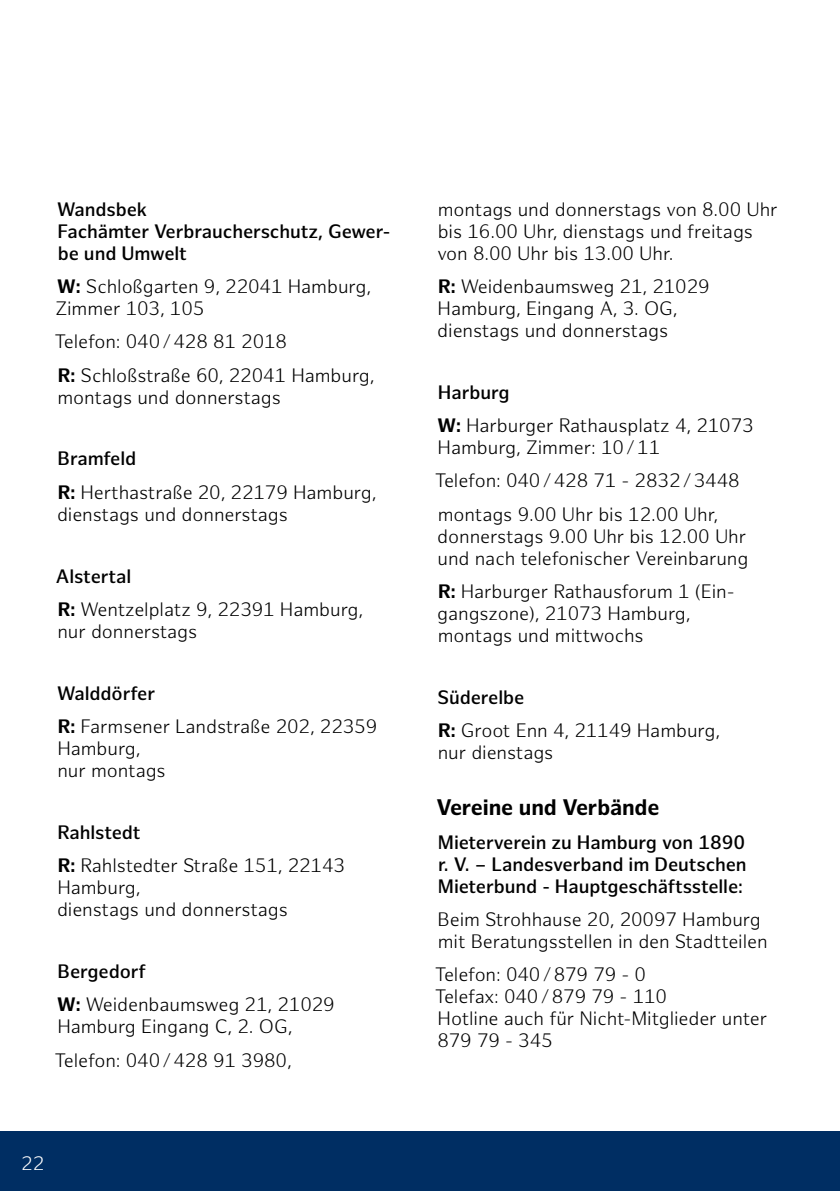
<style>
.page{position:relative;width:840px;height:1191px;background:#fff}
.page>*{position:absolute;margin:0;border:0;box-sizing:border-box;transform-origin:0 0}
.t1{font:700 22px "Hamburg Sans";letter-spacing:-.005em;color:#000}
.t2{font:300 19px/22px "Hamburg Sans";letter-spacing:-.005em;color:#000}
.t3{font:600 19px/22px "Hamburg Sans";letter-spacing:-.005em;color:#000;text-align:justify}
.t4{font:300 19px "Hamburg Sans";color:#fff}
.s1{font-weight:700}
.s2{font-weight:600}
</style>
<div class="page">
<div style="left:0;top:1131px;width:839px;height:60px;background:#002e63"></div>
<p class="t3" style="left:57px;top:199px;width:334px;text-align:left">Wandsbek<br>Fachämter Verbraucherschutz, Gewer&shy;be und Umwelt</p>
<p class="t2" style="left:55px;top:276px;width:317px"><span class="s1">W:</span> Schloßgarten 9, 22041 Hamburg,<br>Zimmer 103, 105</p>
<p class="t2" style="left:55px;top:326px;width:321px;line-height:33.4px">Telefon: 040/428 81 2018<br><span class="s1">R:</span> Schloßstraße 60, 22041 Hamburg,</p>
<p class="t2" style="left:57px;top:387px;width:225px">montags und donnerstags</p>
<p class="t2" style="left:58px;top:443px;width:320px;line-height:33.4px"><span class="s2">Bramfeld<br></span><span class="s1">R:</span> Herthastraße 20, 22179 Hamburg,</p>
<p class="t2" style="left:57px;top:504px;width:232px">dienstags und donnerstags</p>
<p class="t2" style="left:56px;top:560px;width:308px;line-height:33.4px"><span class="s2">Alstertal<br></span><span class="s1">R:</span> Wentzelplatz 9, 22391 Hamburg,</p>
<p class="t2" style="left:57px;top:621px;width:141px">nur donnerstags</p>
<p class="t2" style="left:57px;top:677px;width:321px;line-height:33.4px"><span class="s2">Walddörfer<br></span><span class="s1">R:</span> Farmsener Landstraße 202, 22359</p>
<p class="t2" style="left:57px;top:738px;width:110px">Hamburg, nur montags</p>
<p class="t2" style="left:58px;top:816px;width:289px;line-height:33.4px"><span class="s2">Rahlstedt<br></span><span class="s1">R:</span> Rahlstedter Straße 151, 22143</p>
<p class="t2" style="left:57px;top:877px;width:232px">Hamburg,<br>dienstags und donnerstags</p>
<p class="t2" style="left:57px;top:955px;width:279px;line-height:33.4px"><span class="s2">Bergedorf<br></span><span class="s1">W:</span> Weidenbaumsweg 21, 21029</p>
<p class="t2" style="left:55px;top:1010px;width:239px;line-height:33.4px">Hamburg Eingang C, 2. OG,<br>Telefon: 040/428 91 3980,</p>
<p class="t4" style="left:21px;top:1152px;width:25px">22</p>
<p class="t2" style="left:437px;top:199px;width:341px">montags und donnerstags von 8.00 Uhr bis 16.00 Uhr, dienstags und freitags von 8.00 Uhr bis 13.00 Uhr.</p>
<p class="t2" style="left:437px;top:276px;width:274px"><span class="s1">R:</span> Weidenbaumsweg 21, 21029<br>Hamburg, Eingang A, 3. OG, dienstags und donnerstags</p>
<p class="t2" style="left:437px;top:376px;width:317px;line-height:33.4px"><span class="s2">Harburg<br></span><span class="s1">W:</span> Harburger Rathausplatz 4, 21073</p>
<p class="t2" style="left:434px;top:431px;width:306px;line-height:33.4px">Hamburg, Zimmer: 10/11<br>Telefon: 040/428 71 - 2832/3448 montags 9.00 Uhr bis 12.00 Uhr,</p>
<p class="t2" style="left:437px;top:526px;width:312px">donnerstags 9.00 Uhr bis 12.00 Uhr und nach telefonischer Vereinbarung</p>
<p class="t2" style="left:437px;top:581px;width:299px"><span class="s1">R:</span> Harburger Rathausforum 1 (Ein&shy;gangszone), 21073 Hamburg, montags und mittwochs</p>
<p class="t2" style="left:437px;top:681px;width:284px;line-height:33.4px"><span class="s2">Süderelbe<br></span><span class="s1">R:</span> Groot Enn 4, 21149 Hamburg,</p>
<p class="t2" style="left:437px;top:742px;width:117px">nur dienstags</p>
<p class="t1" style="left:436px;top:794px;width:224px">Vereine und Verbände</p>
<p class="t3" style="left:437px;top:831px;width:310px">Mieterverein zu Hamburg von 1890 r. V. – Landesverband im Deutschen Mieterbund - Hauptgeschäftsstelle:</p>
<p class="t2" style="left:437px;top:909px;width:331px">Beim Strohhause 20, 20097 Hamburg mit Beratungsstellen in den Stadtteilen</p>
<p class="t2" style="left:434px;top:964px;width:333px">Telefon: 040/879 79 - 0<br>Telefax: 040/879 79 - 110<br>Hotline auch für Nicht-Mitglieder unter<br>879 79 - 345</p>
</div>
